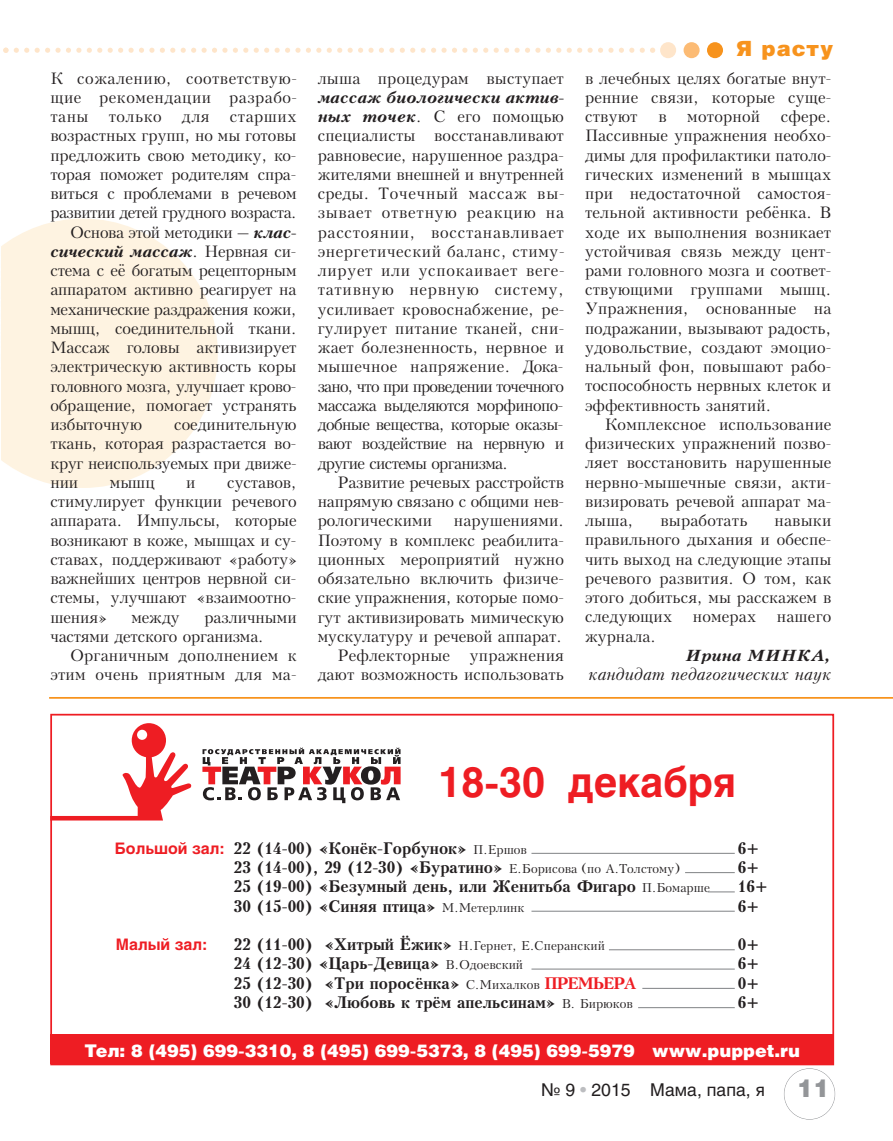
<style>
.page{position:relative;width:893px;height:1141px;background:#fff}
.page>*{position:absolute;margin:0;border:0;box-sizing:border-box;transform-origin:0 0}
.t1{font:700 42px "Helios C";color:#ee1d23}
.t2{font:24.5px "Helios Black C";color:#939598}
.t3{font:21px "Helios Black C";letter-spacing:.05em;color:#f7931d}
.t4{font:17.5px "Helios Black C";color:#fff}
.t5{font:17.5px "Helios C";color:#231f20}
.t6{font:15.75px/19.2px "Kudrashov C";letter-spacing:-.005em;color:#231f20;text-align:justify}
.t7{font:700 15.75px "Kudrashov C";color:#231f20}
.t8{font:15.75px "Kudrashov C";letter-spacing:-.025em;color:#231f20}
.t9{font:italic 700 15.75px "Kudrashov C";letter-spacing:-.015em;color:#231f20}
.t10{font:15.75px "Kudrashov C";letter-spacing:-.03em;color:#231f20}
.t11{font:italic 15.75px "Kudrashov C";color:#231f20}
.t12{font:700 15.75px "Helios C";color:#ee1d23}
.t13{font:15.75px "Kudrashov C";letter-spacing:.03em;color:#231f20}
.s1{font-weight:700;font-style:italic}
.s2{font-weight:400;font-style:normal}
.s3{font-weight:400;font-size:12.25px}
.s4{color:#ee1d23}
.s5{color:#bcbdc0}
</style>
<div class="page">
<svg style="left:1px;top:219px;width:217px;height:269px;background:#fef4e5"></svg>
<div style="left:784px;top:1068px;width:51px;height:52px;border:1px solid #939598;border-radius:50%"></div>
<svg style="left:3px;top:48px;width:652px;height:5px"></svg>
<div style="left:660px;top:42px;width:16px;height:16px;background:#fee5ca;border-radius:50%"></div>
<div style="left:684px;top:42px;width:16px;height:16px;background:#fcbb74;border-radius:50%"></div>
<div style="left:707px;top:42px;width:16px;height:16px;background:#f7931d;border-radius:50%"></div>
<div style="left:50px;top:1035px;width:784px;height:29px;background:#ee1d23"></div>
<svg style="left:202px;top:748px;width:199px;height:55px"></svg>
<svg style="left:53px;top:723px;width:139px;height:97px"></svg>
<div style="left:50px;top:714px;width:784px;height:351px;border:2px solid #ee1d23"></div>
<hr style="left:49px;top:697px;width:844px;height:2px;background:#f7931d">
<hr style="left:531px;top:853px;width:204px;height:1px;background:#808285">
<hr style="left:685px;top:872px;width:50px;height:1px;background:#808285">
<svg style="left:708px;top:892px;width:27px;height:1px"></svg>
<hr style="left:531px;top:911px;width:204px;height:1px;background:#808285">
<hr style="left:609px;top:949px;width:126px;height:1px;background:#808285">
<hr style="left:531px;top:969px;width:204px;height:1px;background:#808285">
<hr style="left:642px;top:988px;width:93px;height:1px;background:#808285">
<hr style="left:638px;top:1007px;width:97px;height:1px;background:#808285">
<p class="t6" style="left:50px;top:69px;width:248px">К сожалению, соответствую&shy;щие рекомендации разрабо&shy;таны</p>
<p class="t6" style="left:109px;top:107px;width:55px">только</p>
<p class="t6" style="left:182px;top:107px;width:29px">для</p>
<p class="t13" style="left:230px;top:108px;width:68px">старших</p>
<p class="t6" style="left:50px;top:126px;width:248px">возрастных групп, но мы готовы</p>
<p class="t6" style="left:50px;top:146px;width:247px">предложить свою методику, ко-</p>
<p class="t6" style="left:50px;top:165px;width:247px">торая поможет родителям спра-</p>
<p class="t6" style="left:50px;top:184px;width:248px">виться с проблемами в речевом</p>
<p class="t10" style="left:50px;top:204px;width:248px">развитии детей грудного возраста.</p>
<p class="t6" style="left:70px;top:223px;width:228px">Основа этой методики – <span class="s1">клас-</span></p>
<p class="t9" style="left:50px;top:242px;width:248px">сический массаж<span class="s2">. Нервная си-</span></p>
<p class="t6" style="left:50px;top:261px;width:248px">стема с её богатым рецепторным</p>
<p class="t6" style="left:50px;top:280px;width:248px">аппаратом активно реагирует на</p>
<p class="t8" style="left:50px;top:300px;width:248px">механические раздражения кожи,</p>
<p class="t6" style="left:50px;top:319px;width:248px">мышц, соединительной ткани.</p>
<p class="t6" style="left:50px;top:338px;width:248px">Массаж головы активизирует</p>
<p class="t6" style="left:50px;top:357px;width:248px">электрическую активность коры</p>
<p class="t8" style="left:50px;top:377px;width:248px">головного мозга, улучшает крово-</p>
<p class="t6" style="left:50px;top:396px;width:248px">обращение, помогает устранять</p>
<p class="t6" style="left:50px;top:415px;width:93px">избыточную</p>
<p class="t6" style="left:50px;top:415px;width:248px;text-indent:124px">соединительную ткань, которая разрастается во&shy;круг неиспользуемых при движе&shy;нии</p>
<p class="t6" style="left:110px;top:473px;width:46px">мышц</p>
<p class="t6" style="left:186px;top:473px;width:11px">и</p>
<p class="t6" style="left:50px;top:473px;width:248px;text-indent:177px">суставов, стимулирует функции речевого аппарата. Импульсы, которые возникают в коже, мышцах и су&shy;ставах, поддерживают «работу» важнейших центров нервной си&shy;стемы, улучшают «взаимоотно&shy;шения»</p>
<p class="t6" style="left:50px;top:608px;width:248px;text-indent:154px">различными частями детского организма.</p>
<p class="t6" style="left:50px;top:646px;width:248px;text-align:right">Органичным дополнением к этим очень приятным для ма-</p>
<p class="t6" style="left:131px;top:608px;width:50px">между</p>
<p class="t6" style="left:318px;top:69px;width:248px">лыша процедурам выступает</p>
<p class="t6" style="left:318px;top:88px;width:248px"><span class="s1">массаж биологически актив&shy;ных точек</span>. С его помощью специалисты восстанавливают равновесие, нарушенное раздра&shy;жителями внешней и внутренней среды. Точечный массаж вы&shy;зывает ответную реакцию на расстоянии, восстанавливает энергетический баланс, стиму&shy;лирует или успокаивает веге&shy;тативную нервную систему, усиливает кровоснабжение, ре&shy;гулирует питание тканей, сни&shy;жает болезненность, нервное и мышечное напряжение. Дока&shy;зано, что при проведении точечного массажа выделяются морфинопо&shy;добные вещества, которые оказы&shy;вают воздействие на нервную и другие системы организма.</p>
<p class="t6" style="left:318px;top:473px;width:248px;text-indent:20px">Развитие речевых расстройств напрямую связано с общими нев&shy;рологическими</p>
<p class="t6" style="left:454px;top:511px;width:112px">нарушениями.</p>
<p class="t6" style="left:318px;top:530px;width:248px">Поэтому в комплекс реабилита-</p>
<p class="t6" style="left:318px;top:550px;width:248px">ционных мероприятий нужно</p>
<p class="t6" style="left:318px;top:569px;width:248px">обязательно включить физиче-</p>
<p class="t6" style="left:318px;top:588px;width:248px">ские упражнения, которые помо-</p>
<p class="t6" style="left:318px;top:607px;width:248px">гут активизировать мимическую</p>
<p class="t6" style="left:318px;top:627px;width:246px">мускулатуру и речевой аппарат.</p>
<p class="t6" style="left:337px;top:646px;width:114px">Рефлекторные</p>
<p class="t6" style="left:318px;top:646px;width:248px;text-align:right">упражнения<br>дают возможность использовать</p>
<h3 class="t3" style="left:736px;top:35px;width:99px">Я расту</h3>
<p class="t6" style="left:585px;top:68px;width:248px">в лечебных целях богатые внут&shy;ренние связи, которые суще&shy;ствуют</p>
<p class="t6" style="left:585px;top:107px;width:248px;text-indent:196px">сфере.<br>Пассивные упражнения необхо&shy;димы для профилактики патоло&shy;гических изменений в мышцах при недостаточной самостоя&shy;тельной активности ребёнка. В ходе их выполнения возникает устойчивая связь между цент&shy;рами головного мозга и соответ&shy;ствующими группами мышц.<br>Упражнения, основанные на подражании, вызывают радость, удовольствие, создают эмоцио&shy;нальный фон, повышают рабо&shy;тоспособность нервных клеток и эффективность занятий.</p>
<p class="t6" style="left:585px;top:415px;width:248px;text-indent:20px">Комплексное использование физических упражнений позво&shy;ляет восстановить нарушенные нервно-мышечные связи, акти&shy;визировать речевой аппарат ма&shy;лыша,</p>
<p class="t6" style="left:658px;top:107px;width:10px">в</p>
<p class="t6" style="left:687px;top:107px;width:74px">моторной</p>
<p class="t6" style="left:660px;top:511px;width:89px">выработать</p>
<p class="t6" style="left:585px;top:511px;width:248px;text-indent:190px">навыки правильного дыхания и обеспе&shy;чить выход на следующие этапы речевого развития. О том, как этого добиться, мы расскажем в следующих</p>
<p class="t6" style="left:693px;top:607px;width:65px">номерах</p>
<p class="t6" style="left:777px;top:607px;width:56px">нашего</p>
<p class="t6" style="left:585px;top:627px;width:72px">журнала.</p>
<p class="t9" style="left:686px;top:646px;width:147px">Ирина МИНКА,</p>
<p class="t11" style="left:588px;top:669px;width:244px">кандидат педагогических наук</p>
<h1 class="t1" style="left:439px;top:758px;width:299px">18-30 декабря</h1>
<p class="t7" style="left:234px;top:844px;width:295px">22 (14-00) «Конёк-Горбунок» <span class="s3">П.Ершов</span></p>
<p class="t7" style="left:738px;top:844px;width:23px">6+</p>
<p class="t7" style="left:234px;top:863px;width:448px">23 (14-00), 29 (12-30) «Буратино» <span class="s3">Е.Борисова (по А.Толстому)</span></p>
<p class="t7" style="left:738px;top:863px;width:23px">6+</p>
<p class="t7" style="left:234px;top:882px;width:478px">25 (19-00) «Безумный день, или Женитьба Фигаро <span class="s3">П.Бомарше</span></p>
<p class="t7" style="left:738px;top:882px;width:31px">16+</p>
<p class="t7" style="left:234px;top:902px;width:292px">30 (15-00) «Синяя птица» <span class="s3">М.Метерлинк</span></p>
<p class="t7" style="left:738px;top:902px;width:23px">6+</p>
<p class="t7" style="left:234px;top:940px;width:373px">22 (11-00) «Хитрый Ёжик» <span class="s3">Н.Гернет, Е.Сперанский</span></p>
<p class="t7" style="left:738px;top:940px;width:23px">0+</p>
<p class="t7" style="left:234px;top:959px;width:291px">24 (12-30) «Царь-Девица» <span class="s3">В.Одоевский</span></p>
<p class="t7" style="left:738px;top:959px;width:23px">6+</p>
<p class="t7" style="left:234px;top:979px;width:404px">25 (12-30) «Три поросёнка» <span class="s3">С.Михалков</span> <span class="s4">ПРЕМЬЕРА</span></p>
<p class="t7" style="left:738px;top:979px;width:23px">0+</p>
<p class="t7" style="left:234px;top:998px;width:401px">30 (12-30) «Любовь к трём апельсинам» <span class="s3">В. Бирюков</span></p>
<p class="t7" style="left:738px;top:998px;width:23px">6+</p>
<p class="t4" style="left:84px;top:1040px;width:717px">Тел: 8 (495) 699-3310, 8 (495) 699-5373, 8 (495) 699-5979 www.puppet.ru</p>
<p class="t12" style="left:115px;top:839px;width:111px">Большой зал:</p>
<p class="t12" style="left:116px;top:935px;width:93px">Малый зал:</p>
<p class="t5" style="left:541px;top:1083px;width:225px">№ 9 <span class="s5">•</span> 2015 Мама, папа, я</p>
<h2 class="t2" style="left:797px;top:1073px;width:34px">11</h2>
</div>
